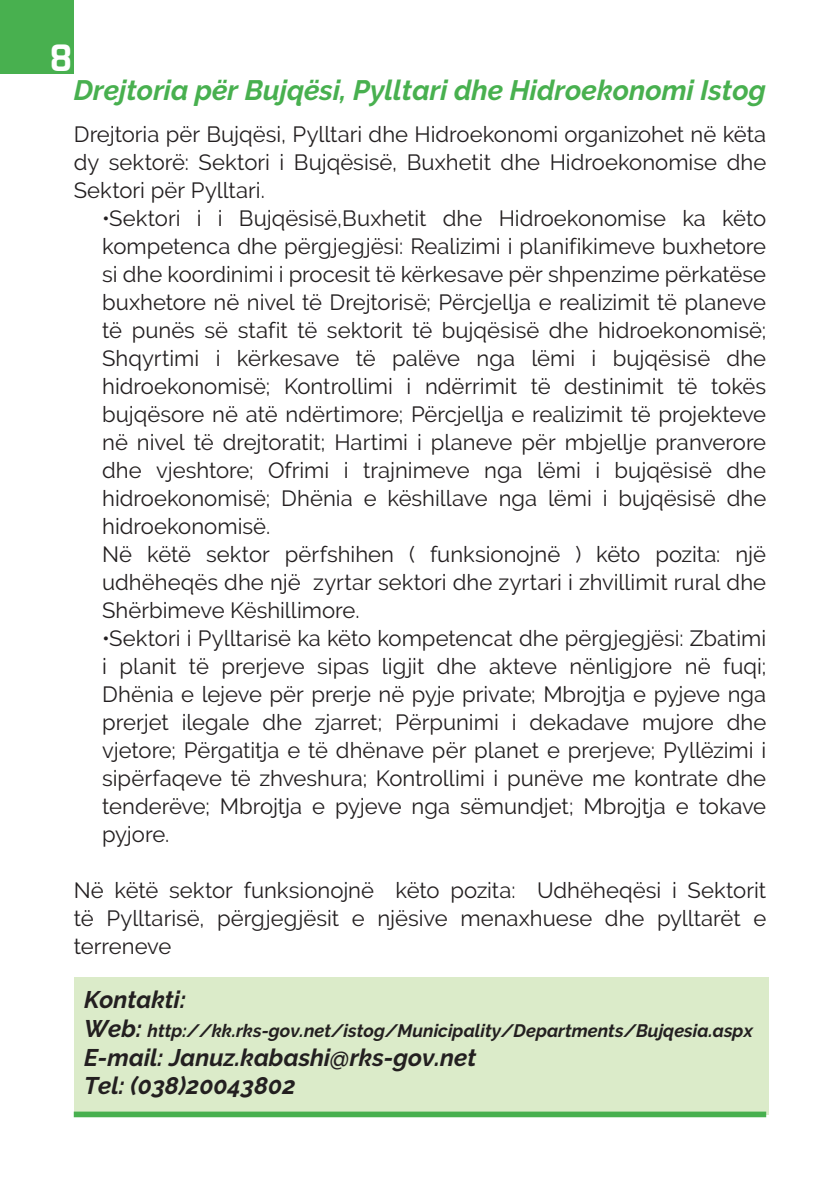
<style>
.page{position:relative;width:840px;height:1191px;background:#fff}
.page>*{position:absolute;margin:0;border:0;box-sizing:border-box;transform-origin:0 0}
.t1{font:700 36px "Exo";color:#fff}
.t2{font:italic 700 28px "Raleway";color:#48b04f}
.t3{font:italic 700 24px "Raleway";color:#231f20}
.t4{font:22px/28px "Raleway";color:#231f20;text-align:justify}
.t5{font:italic 700 18px "Raleway";color:#231f20}
.s1{font-size:24px}
</style>
<div class="page">
<div style="left:74px;top:976px;width:693px;height:138px;background:#dbebc9"></div>
<div style="left:74px;top:1111px;width:691px;height:6px;background:#48b04f"></div>
<div style="left:0;top:0;width:74px;height:74px;background:#48b04f"></div>
<p class="t1" style="left:50px;top:35px;width:24px">8</p>
<p class="t2" style="left:74px;top:74px;width:693px">Drejtoria për Bujqësi, Pylltari dhe Hidroekonomi Istog</p>
<p class="t4" style="left:74px;top:120px;width:693px">Drejtoria për Bujqësi, Pylltari dhe Hidroekonomi organizohet në këta dy sektorë: Sektori i Bujqësisë, Buxhetit dhe Hidroekonomise dhe Sektori për Pylltari.</p>
<p class="t4" style="left:102px;top:204px;width:665px">•Sektori i i Bujqësisë,Buxhetit dhe Hidroekonomise ka këto kompetenca dhe përgjegjësi: Realizimi i planifikimeve buxhetore si dhe koordinimi i procesit të kërkesave për shpenzime përkatëse buxhetore në nivel të Drejtorisë; Përcjellja e realizimit të planeve të punës së stafit të sektorit të bujqësisë dhe hidroekonomisë; Shqyrtimi i kërkesave të palëve nga lëmi i bujqësisë dhe hidroekonomisë; Kontrollimi i ndërrimit të destinimit të tokës bujqësore në atë ndërtimore; Përcjellja e realizimit të projekteve në nivel të drejtoratit; Hartimi i planeve për mbjellje pranverore dhe vjeshtore; Ofrimi i trajnimeve nga lëmi i bujqësisë dhe hidroekonomisë; Dhënia e këshillave nga lëmi i bujqësisë dhe hidroekonomisë.</p>
<p class="t4" style="left:102px;top:540px;width:665px">Në këtë sektor përfshihen ( funksionojnë ) këto pozita: një udhëheqës dhe një zyrtar sektori dhe zyrtari i zhvillimit rural dhe Shërbimeve Këshillimore.</p>
<p class="t4" style="left:102px;top:624px;width:665px">•Sektori i Pylltarisë ka këto kompetencat dhe përgjegjësi: Zbatimi i planit të prerjeve sipas ligjit dhe akteve nënligjore në fuqi; Dhënia e lejeve për prerje në pyje private; Mbrojtja e pyjeve nga prerjet ilegale dhe zjarret; Përpunimi i dekadave mujore dhe vjetore; Përgatitja e të dhënave për planet e prerjeve; Pyllëzimi i sipërfaqeve të zhveshura; Kontrollimi i punëve me kontrate dhe tenderëve; Mbrojtja e pyjeve nga sëmundjet; Mbrojtja e tokave pyjore.</p>
<p class="t4" style="left:74px;top:876px;width:693px">Në këtë sektor funksionojnë këto pozita: Udhëheqësi i Sektorit të Pylltarisë, përgjegjësit e njësive menaxhuese dhe pylltarët e terreneve</p>
<p class="t3" style="left:84px;top:985px;width:103px">Kontakti:</p>
<p class="t5" style="left:84px;top:1020px;width:670px"><span class="s1">Web:</span> http://kk.rks-gov.net/istog/Municipality/Departments/Bujqesia.aspx</p>
<p class="t3" style="left:84px;top:1043px;width:394px">E-mail: Januz.kabashi@rks-gov.net</p>
<p class="t3" style="left:84px;top:1072px;width:213px">Tel: (038)20043802</p>
</div>
